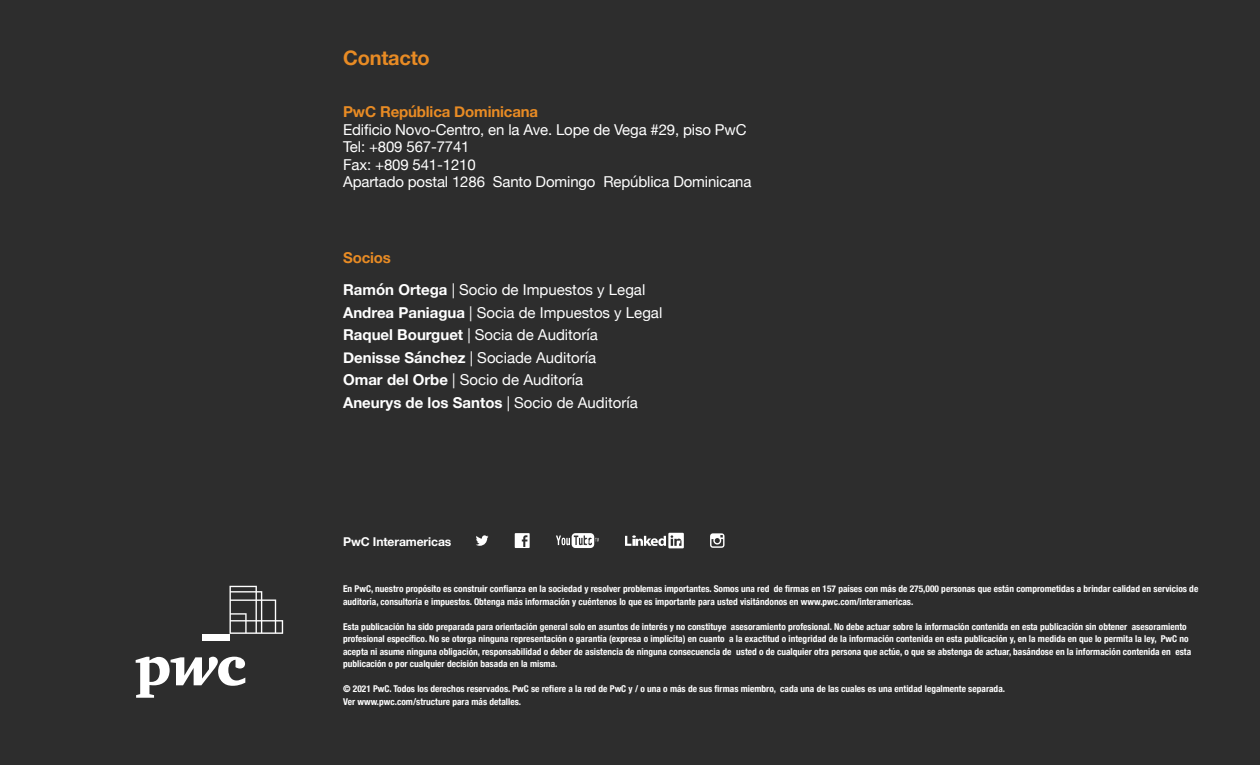
<style>
.page{position:relative;width:1260px;height:765px;background:#2d2d2d}
.page>*{position:absolute;margin:0;border:0;box-sizing:border-box;transform-origin:0 0}
.t1{font:700 20px "Helvetica Neue";letter-spacing:-.01em;color:#e88b24}
.t2{font:15px/22.5px "Helvetica Neue";letter-spacing:-.01em;color:#fff}
.t3{font:700 15px "Helvetica Neue";letter-spacing:-.01em;color:#e88b24}
.t4{font:700 12.12px "Helvetica Neue";letter-spacing:-.01em;color:#fff}
.t5{font:700 condensed 9.38px/12.5px "Helvetica Neue";color:#fff}
.s1{font-weight:700}
</style>
<div class="page">
<svg style="left:136px;top:657px;width:109px;height:41px"></svg>
<div style="left:202px;top:634px;width:28px;height:7px;background:#fff"></div>
<svg style="left:230px;top:586px;width:53px;height:48px"></svg>
<svg style="left:476px;top:535px;width:13px;height:11px"></svg>
<svg style="left:556px;top:533px;width:43px;height:15px"></svg>
<svg style="left:515px;top:533px;width:15px;height:15px"></svg>
<svg style="left:625px;top:533px;width:59px;height:15px"></svg>
<svg style="left:710px;top:533px;width:15px;height:15px"></svg>
<h1 class="t1" style="left:343px;top:42px;width:88px">Contacto</h1>
<h2 class="t3" style="left:343px;top:100px;width:197px">PwC República Dominicana</h2>
<h2 class="t2" style="left:343px;top:121px;width:410px;line-height:17.5px">Edificio Novo-Centro, en la Ave. Lope de Vega #29, piso PwC Tel: +809 567-7741<br>Fax: +809 541-1210<br>Apartado postal 1286 Santo Domingo República Dominicana</h2>
<h2 class="t3" style="left:343px;top:246px;width:49px">Socios</h2>
<h2 class="t2" style="left:343px;top:279px;width:321px"><span class="s1">Ramón Ortega</span> | Socio de Impuestos y Legal <span class="s1">Andrea Paniagua</span> | Socia de Impuestos y Legal <span class="s1">Raquel Bourguet</span> | Socia de Auditoría<br><span class="s1">Denisse Sánchez</span> | Sociade Auditoría<br><span class="s1">Omar del Orbe</span> | Socio de Auditoría<br><span class="s1">Aneurys de los Santos</span> | Socio de Auditoría</h2>
<p class="t4" style="left:343px;top:533px;width:110px">PwC Interamericas</p>
<p class="t5" style="left:343px;top:582px;width:857px">En PwC, nuestro propósito es construir confianza en la sociedad y resolver problemas importantes. Somos una red de firmas en 157 países con más de 275,000 personas que están comprometidas a brindar calidad en servicios de auditoría, consultoría e impuestos. Obtenga más información y cuéntenos lo que es importante para usted visitándonos en www.pwc.com/interamericas.</p>
<p class="t5" style="left:343px;top:619px;width:850px">Esta publicación ha sido preparada para orientación general solo en asuntos de interés y no constituye asesoramiento profesional. No debe actuar sobre la información contenida en esta publicación sin obtener asesoramiento profesional específico. No se otorga ninguna representación o garantía (expresa o implícita) en cuanto a la exactitud o integridad de la información contenida en esta publicación y, en la medida en que lo permita la ley, PwC no acepta ni asume ninguna obligación, responsabilidad o deber de asistencia de ninguna consecuencia de usted o de cualquier otra persona que actúe, o que se abstenga de actuar, basándose en la información contenida en esta publicación o por cualquier decisión basada en la misma.</p>
<p class="t5" style="left:343px;top:682px;width:663px">© 2021 PwC. Todos los derechos reservados. PwC se refiere a la red de PwC y / o una o más de sus firmas miembro, cada una de las cuales es una entidad legalmente separada.<br>Ver www.pwc.com/structure para más detalles.</p>
</div>
